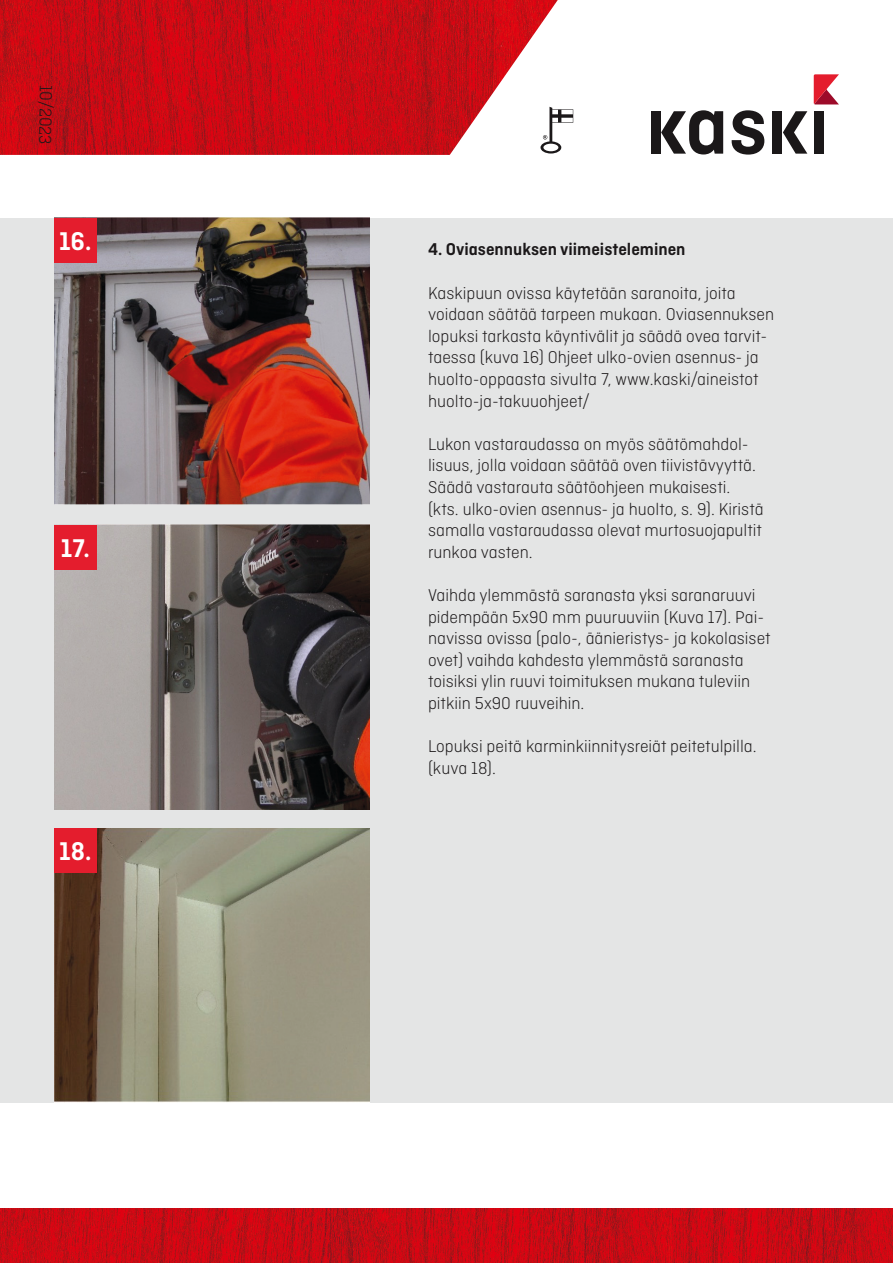
<style>
.page{position:relative;width:893px;height:1263px;background:#fff}
.page>*{position:absolute;margin:0;border:0;box-sizing:border-box;transform-origin:0 0}
.t1{font:600 27px "Ciutadella";color:#fff}
.t2{font:300 18px/21.6px "Ciutadella";color:#1b1819}
.t3{font:600 18px "Ciutadella";color:#1b1819}
.t4{font:300 18px "Ciutadella Slab";color:#1b1819}
</style>
<div class="page">
<img style="left:0;top:0;width:558px;height:155px">
<svg style="left:814px;top:74px;width:25px;height:30px"></svg>
<svg style="left:732px;top:110px;width:32px;height:45px"></svg>
<svg style="left:661px;top:110px;width:62px;height:44px"></svg>
<div style="left:651px;top:111px;width:9px;height:43px;background:#1b1819"></div>
<svg style="left:783px;top:111px;width:24px;height:43px"></svg>
<div style="left:772px;top:111px;width:10px;height:43px;background:#1b1819"></div>
<div style="left:814px;top:111px;width:10px;height:43px;background:#1b1819"></div>
<svg style="left:540px;top:107px;width:33px;height:47px"></svg>
<div style="left:0;top:218px;width:893px;height:884px;background:#e4e5e5"></div>
<img style="left:54px;top:218px;width:316px;height:287px">
<img style="left:54px;top:525px;width:316px;height:284px">
<div style="left:54px;top:525px;width:43px;height:44px;background:#e41d2d"></div>
<div style="left:54px;top:218px;width:43px;height:45px;background:#e41d2d"></div>
<img style="left:672px;top:1209px;width:221px;height:54px">
<img style="left:388px;top:1209px;width:284px;height:54px">
<img style="left:0;top:1209px;width:388px;height:54px">
<img style="left:54px;top:828px;width:316px;height:274px">
<div style="left:54px;top:828px;width:43px;height:45px;background:#e41d2d"></div>
<p class="t4" style="left:56px;top:85px;width:61px;rotate:91deg">10/2023</p>
<p class="t1" style="left:59px;top:226px;width:34px">16.</p>
<p class="t1" style="left:61px;top:532px;width:31px">17.</p>
<p class="t1" style="left:59px;top:836px;width:34px">18.</p>
<p class="t3" style="left:428px;top:239px;width:259px">4. Oviasennuksen viimeisteleminen</p>
<p class="t2" style="left:428px;top:282px;width:348px">Kaskipuun ovissa käytetään saranoita, joita voidaan säätää tarpeen mukaan. Oviasennuksen lopuksi tarkasta käyntivälit ja säädä ovea tarvit&shy;taessa (kuva 16) Ohjeet ulko-ovien asennus- ja huolto-oppaasta sivulta 7, www.kaski/aineistot huolto-ja-takuuohjeet/</p>
<p class="t2" style="left:428px;top:433px;width:337px">Lukon vastaraudassa on myös säätömahdol&shy;lisuus, jolla voidaan säätää oven tiivistävyyttä.<br>Säädä vastarauta säätöohjeen mukaisesti. (kts. ulko-ovien asennus- ja huolto, s. 9). Kiristä samalla vastaraudassa olevat murtosuojapultit runkoa vasten.</p>
<p class="t2" style="left:428px;top:584px;width:344px">Vaihda ylemmästä saranasta yksi saranaruuvi pidempään 5x90 mm puuruuviin (Kuva 17). Pai&shy;navissa ovissa (palo-, äänieristys- ja kokolasiset ovet) vaihda kahdesta ylemmästä saranasta toisiksi ylin ruuvi toimituksen mukana tuleviin pitkiin 5x90 ruuveihin.</p>
<p class="t2" style="left:428px;top:735px;width:330px">Lopuksi peitä karminkiinnitysreiät peitetulpilla. (kuva 18).</p>
</div>
